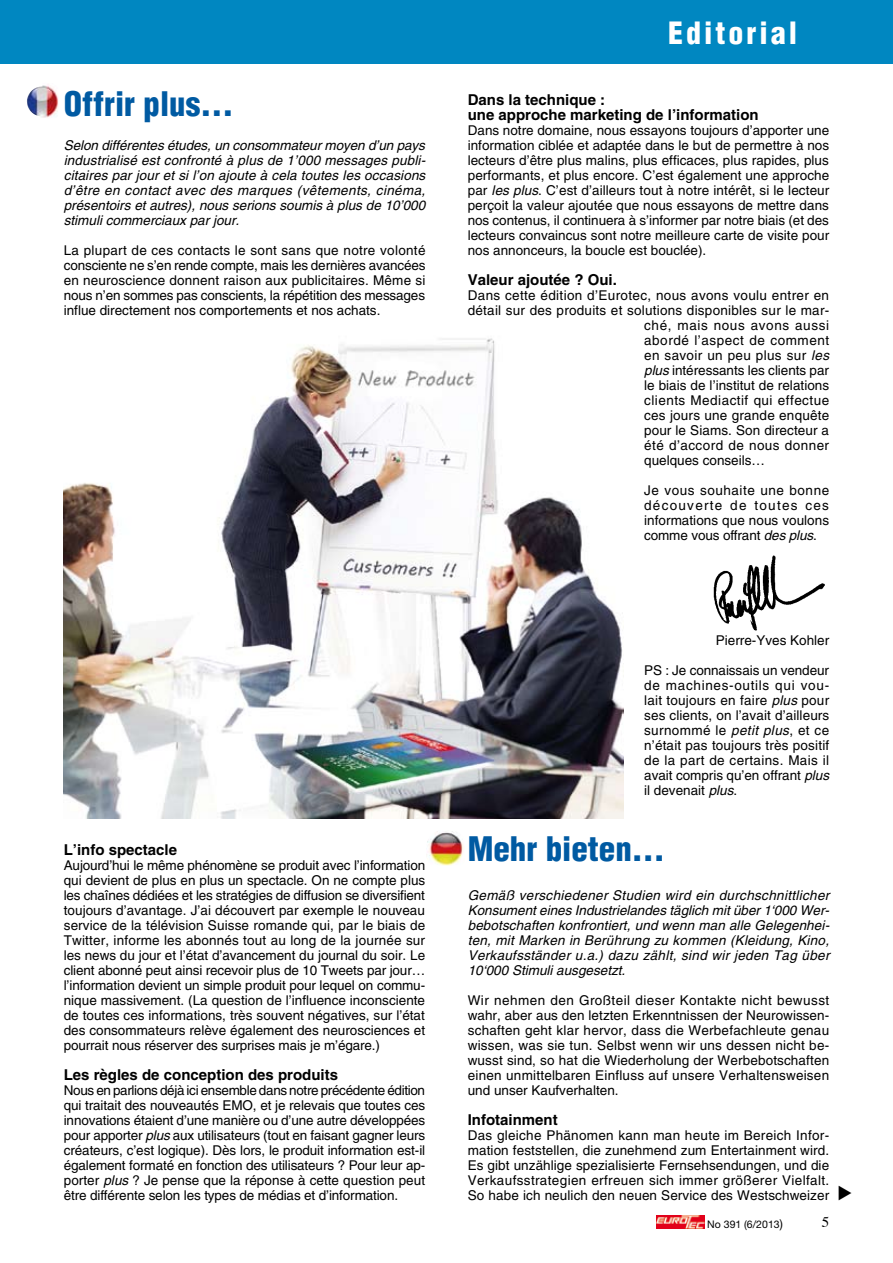
<style>
.page{position:relative;width:893px;height:1263px;background:#fff}
.page>*{position:absolute;margin:0;border:0;box-sizing:border-box;transform-origin:0 0}
.t1{font:900 condensed 33px "Helvetica";color:#005aa2}
.t2{font:900 condensed 30px "Helvetica";letter-spacing:.1em;color:#fff}
.t3{font:700 15px/15px "Helvetica";color:#000}
.t4{font:13.5px/15px "Helvetica";letter-spacing:.005em;color:#000;text-align:justify}
.t5{font:italic 13.5px/15px "Helvetica";color:#000;text-align:justify}
.t6{font:10.5px "Helvetica Neue";color:#000}
.s1{font-style:italic}
.s2{font-size:12px}
</style>
<div class="page">
<svg style="left:656px;top:1215px;width:1px;height:13px"></svg>
<img style="left:657px;top:1215px;width:47px;height:13px">
<div style="left:0;top:0;width:893px;height:64px;background:#0087c1"></div>
<img style="left:27px;top:85px;width:31px;height:33px">
<img style="left:713px;top:555px;width:112px;height:76px">
<img style="left:427px;top:831px;width:37px;height:35px">
<img style="left:64px;top:338px;width:559px;height:481px">
<h1 class="t1" style="left:64px;top:83px;width:171px">Offrir plus…</h1>
<p class="t5" style="left:64px;top:138px;width:363px">Selon différentes études, un consommateur moyen d’un pays industrialisé est confronté à plus de 1’000 messages publi&shy;citaires par jour et si l’on ajoute à cela toutes les occasions d’être en contact avec des marques (vêtements, cinéma, présentoirs et autres), nous serions soumis à plus de 10’000 stimuli commerciaux par jour.</p>
<p class="t4" style="left:64px;top:243px;width:363px">La plupart de ces contacts le sont sans que notre volonté consciente ne s’en rende compte, mais les dernières avancées en neuroscience donnent raison aux publicitaires. Même si nous n’en sommes pas conscients, la répétition des messages influe directement nos comportements et nos achats.</p>
<p class="t3" style="left:64px;top:842px;width:115px">L’info spectacle</p>
<p class="t4" style="left:64px;top:858px;width:363px">Aujourd’hui le même phénomène se produit avec l’information qui devient de plus en plus un spectacle. On ne compte plus les chaînes dédiées et les stratégies de diffusion se diversifient toujours d’avantage. J’ai découvert par exemple le nouveau service de la télévision Suisse romande qui, par le biais de Twitter, informe les abonnés tout au long de la journée sur les news du jour et l’état d’avancement du journal du soir. Le client abonné peut ainsi recevoir plus de 10 Tweets par jour… l’information devient un simple produit pour lequel on commu&shy;nique massivement. (La question de l’influence inconsciente de toutes ces informations, très souvent négatives, sur l’état des consommateurs relève également des neurosciences et pourrait nous réserver des surprises mais je m’égare.)</p>
<p class="t3" style="left:64px;top:1067px;width:276px">Les règles de conception des produits</p>
<p class="t4" style="left:64px;top:1083px;width:363px">Nous en parlions déjà ici ensemble dans notre précédente édition qui traitait des nouveautés EMO, et je relevais que toutes ces innovations étaient d’une manière ou d’une autre développées pour apporter <span class="s1">plus</span> aux utilisateurs (tout en faisant gagner leurs créateurs, c’est logique). Dès lors, le produit information est-il également formaté en fonction des utilisateurs ? Pour leur ap&shy;porter <span class="s1">plus</span> ? Je pense que la réponse à cette question peut être différente selon les types de médias et d’information.</p>
<h2 class="t2" style="left:668px;top:14px;width:130px">Editorial</h2>
<p class="t3" style="left:468px;top:92px;width:292px">Dans la technique :<br>une approche marketing de l’information</p>
<p class="t4" style="left:468px;top:123px;width:363px">Dans notre domaine, nous essayons toujours d’apporter une information ciblée et adaptée dans le but de permettre à nos lecteurs d’être plus malins, plus efficaces, plus rapides, plus performants, et plus encore. C’est également une approche par <span class="s1">les plus</span>. C’est d’ailleurs tout à notre intérêt, si le lecteur perçoit la valeur ajoutée que nous essayons de mettre dans nos contenus, il continuera à s’informer par notre biais (et des lecteurs convaincus sont notre meilleure carte de visite pour nos annonceurs, la boucle est bouclée).</p>
<p class="t3" style="left:468px;top:272px;width:151px">Valeur ajoutée ? Oui.</p>
<p class="t4" style="left:468px;top:288px;width:363px">Dans cette édition d’Eurotec, nous avons voulu entrer en</p>
<p class="t4" style="left:468px;top:303px;width:363px">détail sur des produits et solutions disponibles sur le mar-</p>
<p class="t4" style="left:644px;top:318px;width:186px">ché, mais nous avons aussi</p>
<p class="t4" style="left:644px;top:333px;width:187px">abordé l’aspect de comment</p>
<p class="t4" style="left:644px;top:348px;width:186px">en savoir un peu plus sur <span class="s1">les</span></p>
<p class="t4" style="left:644px;top:363px;width:186px"><span class="s1">plus</span> intéressants les clients par</p>
<p class="t4" style="left:644px;top:378px;width:186px">le biais de l’institut de relations</p>
<p class="t4" style="left:644px;top:393px;width:187px">clients Mediactif qui effectue</p>
<p class="t4" style="left:644px;top:408px;width:187px">ces jours une grande enquête</p>
<p class="t4" style="left:644px;top:423px;width:186px">pour le Siams. Son directeur a</p>
<p class="t4" style="left:644px;top:438px;width:186px">été d’accord de nous donner</p>
<p class="t4" style="left:644px;top:453px;width:122px">quelques conseils…</p>
<p class="t4" style="left:644px;top:483px;width:187px">Je vous souhaite une bonne découverte de toutes ces informations que nous voulons comme vous offrant <span class="s1">des plus</span>.</p>
<p class="t4" style="left:716px;top:633px;width:115px">Pierre-Yves Kohler</p>
<p class="t4" style="left:644px;top:663px;width:187px">PS : Je connaissais un vendeur de machines-outils qui vou&shy;lait toujours en faire <span class="s1">plus</span> pour ses clients, on l’avait d’ailleurs surnommé le <span class="s1">petit plus</span>, et ce n’était pas toujours très positif de la part de certains. Mais il avait compris qu’en offrant <span class="s1">plus </span>il devenait <span class="s1">plus</span>.</p>
<h1 class="t1" style="left:468px;top:828px;width:199px">Mehr bieten…</h1>
<p class="t5" style="left:468px;top:888px;width:363px">Gemäß verschiedener Studien wird ein durchschnittlicher Konsument eines Industrielandes täglich mit über 1‘000 Wer&shy;bebotschaften konfrontiert, und wenn man alle Gelegenhei&shy;ten, mit Marken in Berührung zu kommen (Kleidung, Kino, Verkaufsständer u.a.) dazu zählt, sind wir jeden Tag über 10‘000 Stimuli ausgesetzt.</p>
<p class="t4" style="left:468px;top:993px;width:363px">Wir nehmen den Großteil dieser Kontakte nicht bewusst wahr, aber aus den letzten Erkenntnissen der Neurowissen&shy;schaften geht klar hervor, dass die Werbefachleute genau wissen, was sie tun. Selbst wenn wir uns dessen nicht be&shy;wusst sind, so hat die Wiederholung der Werbebotschaften einen unmittelbaren Einfluss auf unsere Verhaltensweisen und unser Kaufverhalten.</p>
<p class="t3" style="left:468px;top:1112px;width:91px">Infotainment</p>
<p class="t4" style="left:468px;top:1128px;width:363px">Das gleiche Phänomen kann man heute im Bereich I nfor&shy;mation feststellen, die zunehmend zum Entertainment wird.<br>Es gibt unzählige spezialisierte Fernsehsendungen, und die Verkaufsstrategien erfreuen sich immer größerer Vielfalt.<br>So habe ich neulich den neuen Service des Westschweizer</p>
<p class="t6" style="left:707px;top:1218px;width:77px">No 391 (6/2013<span class="s2">)</span></p>
</div>
